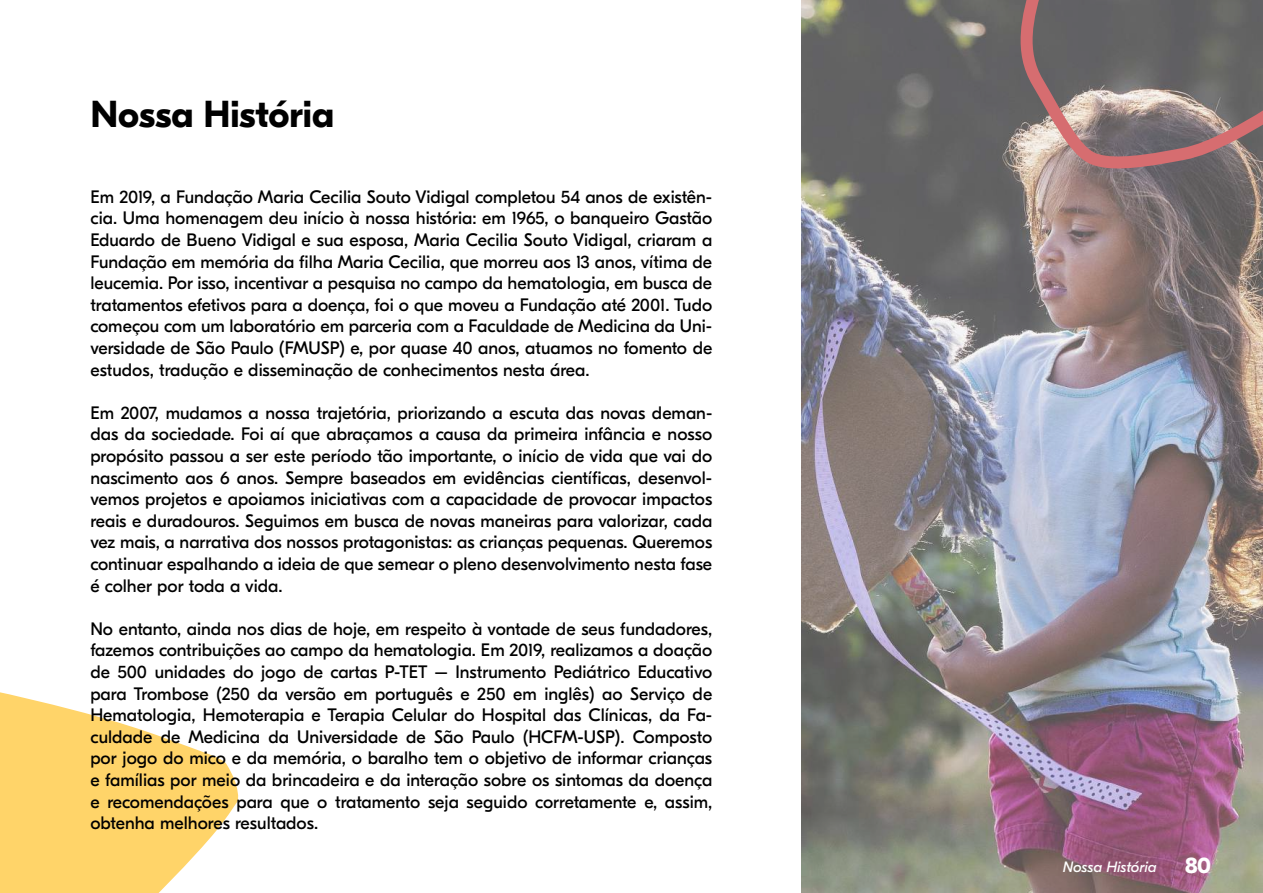
<style>
.page{position:relative;width:1263px;height:893px;background:#fff}
.page>*{position:absolute;margin:0;border:0;box-sizing:border-box;transform-origin:0 0}
.t1{font:700 37.5px "GT Eesti Display";color:#000}
.t2{font:18px/21.6px "GT Eesti Display";color:#000;text-align:justify}
.t3{font:italic 15px "GT Eesti Display";color:#fff}
.s1{font-weight:700;font-style:normal;font-size:22.5px}
</style>
<div class="page">
<svg style="left:0;top:692px;width:239px;height:201px;fill:#ffd469"></svg>
<img style="left:801px;top:0;width:462px;height:893px">
<svg style="left:1011px;top:0;width:252px;height:179px;background:#837474"></svg>
<h1 class="t1" style="left:90px;top:93px;width:245px">Nossa História</h1>
<p class="t2" style="left:90px;top:186px;width:623px">Em 2019, a Fundação Maria Cecilia Souto Vidigal completou 54 anos de existên&shy;cia. Uma homenagem deu início à nossa história: em 1965, o banqueiro Gastão Eduardo de Bueno Vidigal e sua esposa, Maria Cecilia Souto Vidigal, criaram a Fundação em memória da filha Maria Cecilia, que morreu aos 13 anos, vítima de leucemia. Por isso, incentivar a pesquisa no campo da hematologia, em busca de tratamentos efetivos para a doença, foi o que moveu a Fundação até 2001. Tudo começou com um laboratório em parceria com a Faculdade de Medicina da Uni&shy;versidade de São Paulo (FMUSP) e, por quase 40 anos, atuamos no fomento de estudos, tradução e disseminação de conhecimentos nesta área.</p>
<p class="t2" style="left:90px;top:402px;width:623px">Em 2007, mudamos a nossa trajetória, priorizando a escuta das novas deman&shy;das da sociedade. Foi aí que abraçamos a causa da primeira infância e nosso propósito passou a ser este período tão importante, o início de vida que vai do nascimento aos 6 anos. Sempre baseados em evidências científicas, desenvol&shy;vemos projetos e apoiamos iniciativas com a capacidade de provocar impactos reais e duradouros. Seguimos em busca de novas maneiras para valorizar, cada vez mais, a narrativa dos nossos protagonistas: as crianças pequenas. Queremos continuar espalhando a ideia de que semear o pleno desenvolvimento nesta fase é colher por toda a vida.</p>
<p class="t2" style="left:90px;top:618px;width:623px">No entanto, ainda nos dias de hoje, em respeito à vontade de seus fundadores, fazemos contribuições ao campo da hematologia. Em 2019, realizamos a doação de 500 unidades do jogo de cartas P-TET – Instrumento Pediátrico Educativo para Trombose (250 da versão em português e 250 em inglês) ao Serviço de Hematologia, Hemoterapia e Terapia Celular do Hospital das Clínicas, da Fa&shy;culdade de Medicina da Universidade de São Paulo (HCFM-USP). Composto por jogo do mico e da memória, o baralho tem o objetivo de informar crianças e famílias por meio da brincadeira e da interação sobre os sintomas da doença e recomendações para que o tratamento seja seguido corretamente e, assim, obtenha melhores resultados.</p>
<p class="t3" style="left:1063px;top:859px;width:150px">Nossa História <span class="s1">80</span></p>
</div>
